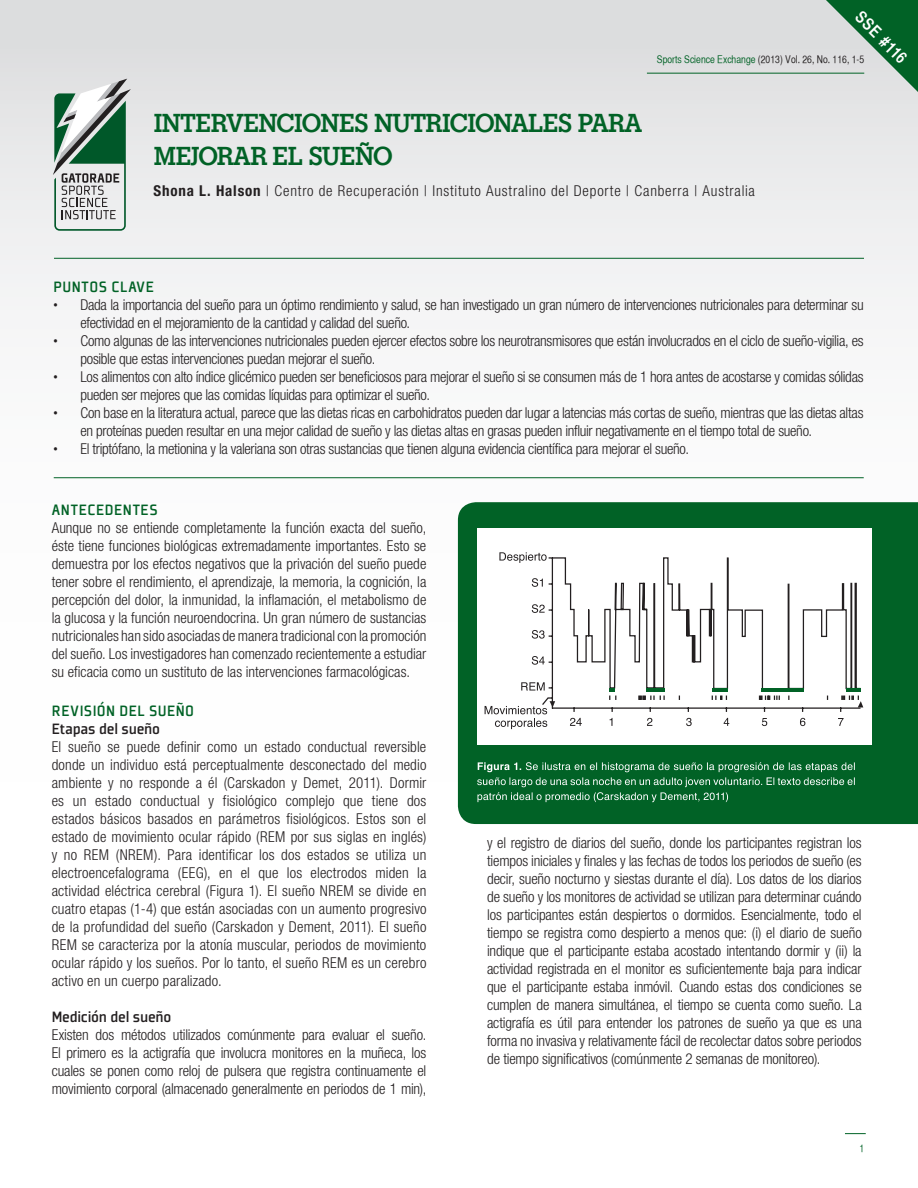
<style>
.page{position:relative;width:918px;height:1188px;background:#fff}
.page>*{position:absolute;margin:0;border:0;box-sizing:border-box;transform-origin:0 0}
.t1{font:700 27px "Gatorade";letter-spacing:-.035em;color:#016226}
.Headings{font:500 16.5px "Plexes Pro";letter-spacing:.025em;color:#016226}
.Headings-2{font:500 16.5px "Plexes Pro";letter-spacing:-.015em;color:#231f20}
.t2{font:16.35px "Helvetica CY Bold";color:#fff}
.t3{font:300 condensed 15px/18px "Helvetica Neue LT Std";letter-spacing:-.02em;color:#231f20}
.t4{font:300 condensed 15px "Helvetica Neue LT Std";letter-spacing:.055em;color:#231f20}
.t5{font:10.5px "Helvetica CY Plain";color:#231f20}
.t6{font:10.5px "Helvetica CY Plain";color:#016226}
.s1{color:#016226}
.s2{font-weight:700}
.s3{font-family:"Helvetica CY Plain";font-weight:400;font-stretch:normal}
</style>
<div class="page">
<div style="left:0;top:0;width:918px;height:1188px;background:linear-gradient(to bottom,#e8e9ea,#fff)"></div>
<hr style="left:647px;top:73px;width:217px;height:1px;background:#016226">
<svg style="left:845px;top:1133px;width:21px;height:1px"></svg>
<hr style="left:54px;top:258px;width:810px;height:1px;background:#016226">
<hr style="left:54px;top:477px;width:810px;height:1px;background:#016226">
<svg style="left:53px;top:79px;width:78px;height:152px"></svg>
<svg style="left:826px;top:0;width:92px;height:92px"></svg>
<div style="left:458px;top:502px;width:460px;height:322px;background:#016226"></div>
<div style="left:477px;top:528px;width:395px;height:217px;background:#fff"></div>
<svg style="left:499px;top:552px;width:48px;height:11px"></svg>
<svg style="left:532px;top:578px;width:9px;height:9px"></svg>
<svg style="left:532px;top:604px;width:9px;height:9px"></svg>
<svg style="left:532px;top:630px;width:9px;height:9px"></svg>
<svg style="left:532px;top:656px;width:9px;height:9px"></svg>
<svg style="left:570px;top:718px;width:12px;height:8px"></svg>
<svg style="left:610px;top:718px;width:3px;height:8px"></svg>
<svg style="left:647px;top:718px;width:5px;height:8px"></svg>
<svg style="left:686px;top:718px;width:6px;height:8px"></svg>
<svg style="left:724px;top:718px;width:5px;height:8px"></svg>
<svg style="left:762px;top:718px;width:5px;height:8px"></svg>
<svg style="left:800px;top:718px;width:5px;height:8px"></svg>
<svg style="left:838px;top:718px;width:6px;height:8px"></svg>
<svg style="left:521px;top:682px;width:20px;height:9px"></svg>
<svg style="left:541px;top:557px;width:321px;height:155px"></svg>
<svg style="left:485px;top:701px;width:70px;height:28px"></svg>
<svg style="left:858px;top:701px;width:5px;height:6px"></svg>
<hr style="left:646px;top:689px;width:18px;height:3px;background:#016226">
<hr style="left:713px;top:689px;width:15px;height:3px;background:#016226">
<hr style="left:762px;top:689px;width:42px;height:3px;background:#016226">
<hr style="left:846px;top:689px;width:15px;height:3px;background:#016226">
<svg style="left:609px;top:689px;width:6px;height:3px"></svg>
<svg style="left:477px;top:762px;width:378px;height:40px"></svg>
<p class="t2" style="left:865px;top:7px;width:67px;rotate:45deg">SSE #116</p>
<p class="t5" style="left:657px;top:53px;width:209px"><span class="s1">Sports Science Exchange</span> (2013) Vol. 26, No. 116, 1-5</p>
<p class="t1" style="left:153px;top:108px;width:490px">INTERVENCIONES NUTRICIONALES PARA</p>
<p class="t1" style="left:153px;top:140px;width:241px">MEJORAR EL SUEÑO</p>
<p class="t4" style="left:153px;top:182px;width:603px"><span class="s2">Shona L. Halson</span> | Centro de Recuperación | Instituto Australino del Deporte | Canberra | Australia</p>
<p class="Headings" style="left:54px;top:277px;width:102px">PUNTOS CLAVE</p>
<p class="t3" style="left:80px;top:296px;width:785px;text-indent:-27px"><span class="s3">•</span> Dada la importancia del sueño para un óptimo rendimiento y salud, se han investigado un gran número de intervenciones nutricionales para determinar su efectividad en el mejoramiento de la cantidad y calidad del sueño.</p>
<p class="t3" style="left:80px;top:332px;width:785px;text-indent:-27px"><span class="s3">•</span> Como algunas de las intervenciones nutricionales pueden ejercer efectos sobre los neurotransmisores que están involucrados en el ciclo de sueño-vigilia, es posible que estas intervenciones puedan mejorar el sueño.</p>
<p class="t3" style="left:80px;top:368px;width:785px;text-indent:-27px"><span class="s3">•</span> Los alimentos con alto índice glicémico pueden ser beneficiosos para mejorar el sueño si se consumen más de 1 hora antes de acostarse y comidas sólidas pueden ser mejores que las comidas líquidas para optimizar el sueño.</p>
<p class="t3" style="left:80px;top:404px;width:785px;text-indent:-27px"><span class="s3">•</span> Con base en la literatura actual, parece que las dietas ricas en carbohidratos pueden dar lugar a latencias más cortas de sueño, mientras que las dietas altas en proteínas pueden resultar en una mejor calidad de sueño y las dietas altas en grasas pueden influir negativamente en el tiempo total de sueño.</p>
<p class="t3" style="left:53px;top:440px;width:637px"><span class="s3">•</span> El triptófano, la metionina y la valeriana son otras sustancias que tienen alguna evidencia científica para mejorar el sueño.</p>
<p class="Headings" style="left:52px;top:499px;width:108px">ANTECEDENTES</p>
<p class="t3" style="left:52px;top:518px;width:376px;text-align:justify">Aunque no se entiende completamente la función exacta del sueño, éste tiene funciones biológicas extremadamente importantes. Esto se demuestra por los efectos negativos que la privación del sueño puede tener sobre el rendimiento, el aprendizaje, la memoria, la cognición, la percepción del dolor, la inmunidad, la inflamación, el metabolismo de la glucosa y la función neuroendocrina. Un gran número de sustancias nutricionales han sido asociadas de manera tradicional con la promoción del sueño. Los investigadores han comenzado recientemente a estudiar su eficacia como un sustituto de las intervenciones farmacológicas.</p>
<p class="Headings" style="left:52px;top:700px;width:144px">REVISIÓN DEL SUEÑO</p>
<p class="Headings-2" style="left:52px;top:718px;width:110px">Etapas del sueño</p>
<p class="t3" style="left:52px;top:737px;width:376px;text-align:justify">El sueño se puede definir como un estado conductual reversible donde un individuo está perceptualmente desconectado del medio ambiente y no responde a él (Carskadon y Demet, 2011). Dormir es un estado conductual y fisiológico complejo que tiene dos estados básicos basados en parámetros fisiológicos. Estos son el estado de movimiento ocular rápido (REM por sus siglas en inglés) y no REM (NREM). Para identificar los dos estados se utiliza un electroencefalograma (EEG), en el que los electrodos miden la actividad eléctrica cerebral (Figura 1). El sueño NREM se divide en cuatro etapas (1-4) que están asociadas con un aumento progresivo de la profundidad del sueño (Carskadon y Dement, 2011). El sueño REM se caracteriza por la atonía muscular, periodos de movimiento ocular rápido y los sueños. Por lo tanto, el sueño REM es un cerebro activo en un cuerpo paralizado.</p>
<p class="Headings-2" style="left:52px;top:1006px;width:121px">Medición del sueño</p>
<p class="t3" style="left:52px;top:1025px;width:376px;text-align:justify">Existen dos métodos utilizados comúnmente para evaluar el sueño.<br>El primero es la actigrafía que involucra monitores en la muñeca, los cuales se ponen como reloj de pulsera que registra continuamente el movimiento corporal (almacenado generalmente en periodos de 1 min),</p>
<p class="t3" style="left:487px;top:834px;width:376px;text-align:justify">y el registro de diarios del sueño, donde los participantes registran los tiempos iniciales y finales y las fechas de todos los periodos de sueño (es decir, sueño nocturno y siestas durante el día). Los datos de los diarios de sueño y los monitores de actividad se utilizan para determinar cuándo los participantes están despiertos o dormidos. Esencialmente, todo el tiempo se registra como despierto a menos que: (i) el diario de sueño indique que el participante estaba acostado intentando dormir y (ii) la actividad registrada en el monitor es suficientemente baja para indicar que el participante estaba inmóvil. Cuando estas dos condiciones se cumplen de manera simultánea, el tiempo se cuenta como sueño. La actigrafía es útil para entender los patrones de sueño ya que es una forma no invasiva y relativamente fácil de recolectar datos sobre periodos de tiempo significativos (comúnmente 2 semanas de monitoreo).</p>
<p class="t6" style="left:859px;top:1142px;width:6px">1</p>
</div>
